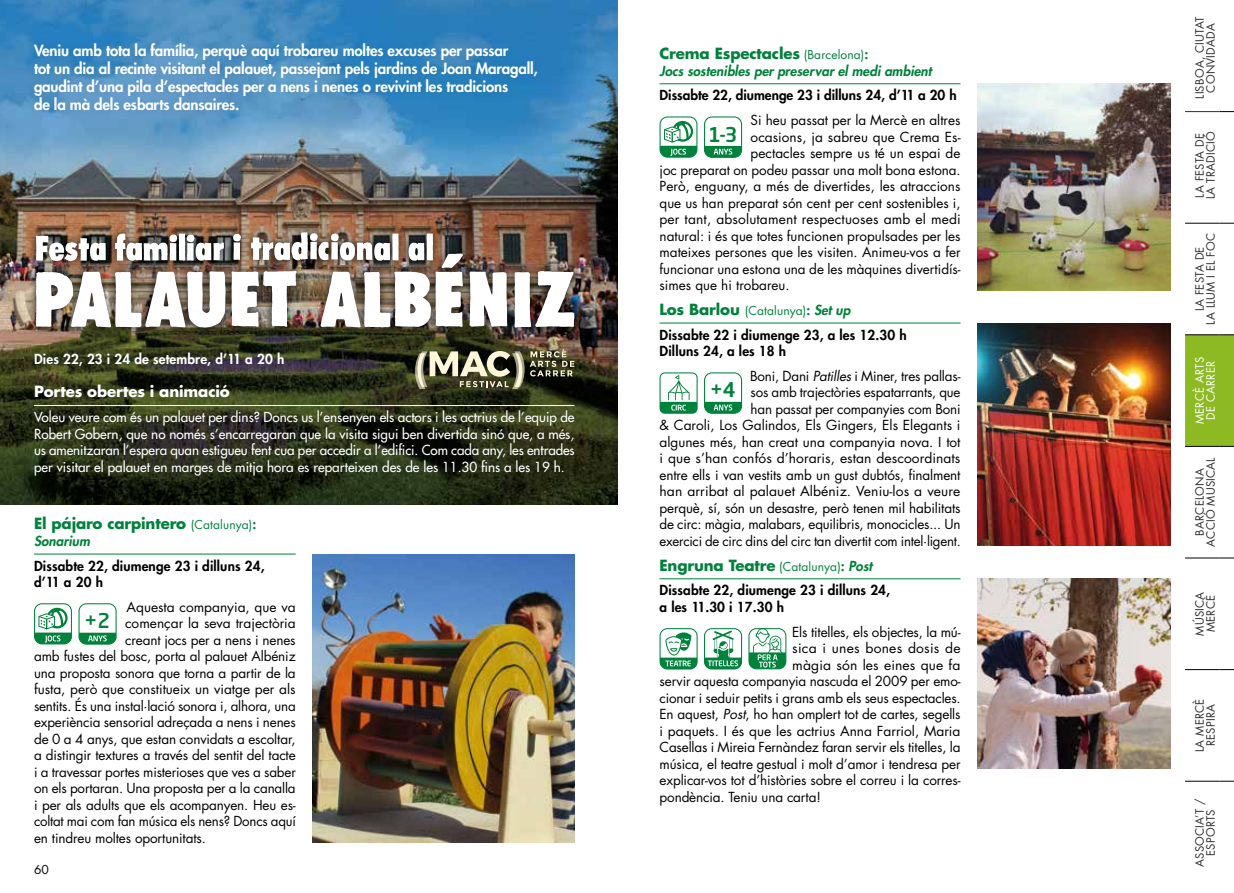
<style>
.page{position:relative;width:1234px;height:893px;background:#fff}
.page>*{position:absolute;margin:0;border:0;box-sizing:border-box;transform-origin:0 0}
.t1{font:500 20.1px "Neo Sans Std";color:#00813c}
.t2{font:800 15px/18px "Futura Std";letter-spacing:-.01em;color:#fff}
.t3{font:700 15px "Futura Std";letter-spacing:-.01em;color:#00813c}
.t4{font:700 15px "Futura Std";letter-spacing:-.01em;color:#fff}
.t5{font:13.5px/16.5px "Futura Std";letter-spacing:-.01em;color:#000;text-align:right}
.t6{font:500 13.5px/16.5px "Futura Std";color:#fff;text-align:justify}
.t7{font:800 13.5px/16.5px "Futura Std";letter-spacing:.01em;color:#000}
.t8{font:13.5px "Futura Std";letter-spacing:.01em;color:#000}
.t9{font:italic 800 13.5px "Futura Std";color:#00813c}
.t10{font:800 13.5px "Futura Std";letter-spacing:.01em;color:#fff}
.t11{font:13.5px "Futura Std";letter-spacing:.015em;color:#000}
.t12{font:12px "Futura Std";letter-spacing:.01em;color:#00813c}
.t13{font:12px "Futura Std";color:#000}
.t14{font:11.25px/11.2px "Futura Std";letter-spacing:.02em;color:#312e2e;text-align:center}
.t15{font:11.25px/11.2px "Futura Std";letter-spacing:.02em;color:#fff;text-align:center}
.s1{font-weight:400;font-size:12px}
.s2{font-weight:800;font-size:13.5px}
.s3{font-weight:700;font-size:15px}
.s4{font-weight:800;font-style:italic;font-size:13.5px}
.s5{font-style:italic}
</style>
<div class="page">
<hr style="left:659px;top:83px;width:301px;height:1px;background:#00813c">
<hr style="left:659px;top:323px;width:301px;height:1px;background:#00813c">
<hr style="left:659px;top:578px;width:301px;height:1px;background:#00813c">
<svg style="left:704px;top:116px;width:38px;height:42px"></svg>
<svg style="left:659px;top:116px;width:38px;height:42px"></svg>
<svg style="left:704px;top:372px;width:38px;height:42px"></svg>
<svg style="left:659px;top:372px;width:38px;height:42px"></svg>
<svg style="left:659px;top:628px;width:38px;height:41px"></svg>
<svg style="left:704px;top:628px;width:38px;height:41px"></svg>
<svg style="left:748px;top:628px;width:38px;height:41px"></svg>
<img style="left:0;top:0;width:617px;height:505px">
<hr style="left:34px;top:554px;width:262px;height:1px;background:#00813c">
<svg style="left:78px;top:603px;width:39px;height:42px"></svg>
<svg style="left:34px;top:603px;width:38px;height:41px"></svg>
<div style="left:27px;top:36px;width:517px;height:82px;background:#143759;opacity:.17"></div>
<img style="left:977px;top:84px;width:192px;height:206px">
<img style="left:977px;top:579px;width:192px;height:190px">
<img style="left:313px;top:554px;width:261px;height:289px">
<img style="left:977px;top:323px;width:192px;height:223px">
<div style="left:28px;top:225px;width:554px;height:110px;background:#000;opacity:.75"></div>
<svg style="left:36px;top:271px;width:189px;height:57px"></svg>
<svg style="left:469px;top:272px;width:38px;height:55px"></svg>
<svg style="left:514px;top:271px;width:60px;height:57px"></svg>
<svg style="left:36px;top:236px;width:70px;height:25px"></svg>
<svg style="left:115px;top:234px;width:109px;height:27px"></svg>
<img style="left:231px;top:232px;width:232px;height:95px">
<hr style="left:34px;top:405px;width:540px;height:1px;background:#fff">
<svg style="left:415px;top:349px;width:159px;height:40px;background:#6a6953"></svg>
<svg style="left:1219px;top:111px;width:14px;height:1px"></svg>
<hr style="left:1184px;top:223px;width:35px;height:1px;background:#000">
<svg style="left:1219px;top:223px;width:14px;height:1px"></svg>
<div style="left:1185px;top:335px;width:48px;height:112px;background:#8dba23"></div>
<hr style="left:1184px;top:558px;width:35px;height:1px;background:#000">
<svg style="left:1219px;top:558px;width:14px;height:1px"></svg>
<hr style="left:1184px;top:669px;width:35px;height:1px;background:#000">
<svg style="left:1219px;top:669px;width:14px;height:1px"></svg>
<hr style="left:1184px;top:781px;width:35px;height:1px;background:#000">
<svg style="left:1219px;top:781px;width:14px;height:1px"></svg>
<hr style="left:1184px;top:111px;width:35px;height:1px;background:#312e2e">
<p class="t2" style="left:34px;top:41px;width:505px">Veniu amb tota la família, perquè aquí trobareu moltes excuses per passar<br>tot un dia al recinte visitant el palauet, passejant pels jardins de Joan Maragall, gaudint d’una pila d’espectacles per a nens i nenes o revivint les tradicions<br>de la mà dels esbarts dansaires.</p>
<p class="t10" style="left:34px;top:351px;width:252px">Dies 22, 23 i 24 de setembre, d’11 a 20 h</p>
<p class="t4" style="left:34px;top:382px;width:197px">Portes obertes i animació</p>
<p class="t6" style="left:34px;top:409px;width:542px">Voleu veure com és un palauet per dins? Doncs us l’ensenyen els actors i les actrius de l’equip de Robert Gobern, que no només s’encarregaran que la visita sigui ben divertida sinó que, a més, us amenitzaran l’espera quan estigueu fent cua per accedir a l’edifici. Com cada any, les entrades per visitar el palauet en marges de mitja hora es reparteixen des de les 11.30 fins a les 19 h.</p>
<p class="t3" style="left:34px;top:514px;width:224px">El pájaro carpintero <span class="s1">(Catalunya)</span><span class="s2">:</span></p>
<p class="t9" style="left:34px;top:532px;width:57px">Sonarium</p>
<p class="t7" style="left:34px;top:557px;width:232px">Dissabte 22, diumenge 23 i dilluns 24, d’11 a 20 h</p>
<h1 class="t1" style="left:84px;top:608px;width:27px">+2</h1>
<p class="t5" style="left:126px;top:599px;width:170px">Aquesta companyia, que va</p>
<p class="t5" style="left:125px;top:615px;width:172px">començar la seva trajectòria</p>
<p class="t5" style="left:125px;top:632px;width:172px">creant jocs per a nens i nenes</p>
<p class="t5" style="left:34px;top:648px;width:263px">amb fustes del bosc, porta al palauet Albéniz</p>
<p class="t5" style="left:34px;top:665px;width:263px">una proposta sonora que torna a partir de la</p>
<p class="t5" style="left:34px;top:681px;width:263px">fusta, però que constitueix un viatge per als</p>
<p class="t5" style="left:34px;top:698px;width:263px">sentits. És una instal·lació sonora i, alhora, una</p>
<p class="t5" style="left:34px;top:714px;width:263px">experiència sensorial adreçada a nens i nenes</p>
<p class="t5" style="left:34px;top:731px;width:263px">de 0 a 4 anys, que estan convidats a escoltar,</p>
<p class="t5" style="left:34px;top:747px;width:263px">a distingir textures a través del sentit del tacte</p>
<p class="t5" style="left:34px;top:764px;width:263px">i a travessar portes misterioses que ves a saber</p>
<p class="t5" style="left:34px;top:780px;width:263px">on els portaran. Una proposta per a la canalla</p>
<p class="t5" style="left:34px;top:797px;width:263px">i per als adults que els acompanyen. Heu es-</p>
<p class="t5" style="left:34px;top:813px;width:263px">coltat mai com fan música els nens? Doncs aquí</p>
<p class="t5" style="left:34px;top:830px;width:173px">en tindreu moltes oportunitats.</p>
<p class="t13" style="left:34px;top:862px;width:16px">60</p>
<p class="t3" style="left:659px;top:43px;width:210px">Crema Espectacles <span class="s1">(Barcelona)</span><span class="s2">:</span></p>
<p class="t9" style="left:659px;top:62px;width:273px">Jocs sostenibles per preservar el medi ambient</p>
<p class="t7" style="left:659px;top:87px;width:298px">Dissabte 22, diumenge 23 i dilluns 24, d’11 a 20 h</p>
<h1 class="t1" style="left:708px;top:121px;width:31px">1-3</h1>
<p class="t5" style="left:750px;top:112px;width:211px">Si heu passat per la Mercè en altres</p>
<p class="t5" style="left:750px;top:128px;width:211px">ocasions, ja sabreu que Crema Es-</p>
<p class="t5" style="left:750px;top:145px;width:211px">pectacles sempre us té un espai de</p>
<p class="t5" style="left:659px;top:161px;width:302px">joc preparat on podeu passar una molt bona estona.</p>
<p class="t5" style="left:659px;top:178px;width:302px">Però, enguany, a més de divertides, les atraccions</p>
<p class="t5" style="left:659px;top:194px;width:302px">que us han preparat són cent per cent sostenibles i,</p>
<p class="t8" style="left:659px;top:210px;width:302px">per tant, absolutament respectuoses amb el medi</p>
<p class="t5" style="left:659px;top:227px;width:302px">natural: i és que totes funcionen propulsades per les</p>
<p class="t5" style="left:659px;top:244px;width:302px">mateixes persones que les visiten. Animeu-vos a fer</p>
<p class="t5" style="left:659px;top:260px;width:302px">funcionar una estona una de les màquines divertidís-</p>
<p class="t5" style="left:659px;top:277px;width:132px">simes que hi trobareu.</p>
<p class="t12" style="left:659px;top:303px;width:192px"><span class="s3">Los Barlou</span> (Catalunya)<span class="s2">:</span> <span class="s4">Set up</span></p>
<p class="t7" style="left:659px;top:326px;width:248px">Dissabte 22 i diumenge 23, a les 12.30 h<br>Dilluns 24, a les 18 h</p>
<h1 class="t1" style="left:709px;top:377px;width:27px">+4</h1>
<p class="t5" style="left:659px;top:368px;width:303px">Boni, Dani <span class="s5">Patilles</span> i Miner, tres pallas-<br>sos amb trajectòries espatarrants, que<br>han passat per companyies com Boni<br>&amp; Caroli, Los Galindos, Els Gingers, Els Elegants i algunes més, han creat una companyia nova. I tot i que s’han confós d’horaris, estan descoordinats entre ells i van vestits amb un gust dubtós, finalment han arribat al palauet Albéniz. Veniu-los a veure perquè, sí, són un desastre, però tenen mil habilitats de circ: màgia, malabars, equilibris, monocicles... Un exercici de circ dins del circ tan divertit com intel·ligent.</p>
<p class="t3" style="left:659px;top:555px;width:214px">Engruna Teatre <span class="s1">(Catalunya)</span><span class="s2">:</span> <span class="s4">Post</span></p>
<p class="t7" style="left:659px;top:582px;width:232px">Dissabte 22, diumenge 23 i dilluns 24, a les 11.30 i 17.30 h</p>
<p class="t5" style="left:792px;top:623px;width:170px">Els titelles, els objectes, la mú-</p>
<p class="t11" style="left:792px;top:639px;width:170px">sica i unes bones dosis de</p>
<p class="t8" style="left:792px;top:656px;width:170px">màgia són les eines que fa</p>
<p class="t5" style="left:659px;top:673px;width:302px">servir aquesta companyia nascuda el 2009 per emo-</p>
<p class="t5" style="left:659px;top:689px;width:302px">cionar i seduir petits i grans amb els seus espectacles.</p>
<p class="t5" style="left:659px;top:706px;width:302px">En aquest, <span class="s5">Post</span>, ho han omplert tot de cartes, segells</p>
<p class="t5" style="left:659px;top:722px;width:302px">i paquets. I és que les actrius Anna Farriol, Maria</p>
<p class="t5" style="left:659px;top:739px;width:302px">Casellas i Mireia Fernàndez faran servir els titelles, la</p>
<p class="t5" style="left:659px;top:755px;width:302px">música, el teatre gestual i molt d’amor i tendresa per</p>
<p class="t5" style="left:659px;top:772px;width:302px">explicar-vos tot d’històries sobre el correu i la corres-</p>
<p class="t5" style="left:659px;top:788px;width:163px">pondència. Teniu una carta!</p>
<p class="t14" style="left:1193px;top:99px;width:84px;rotate:-90deg">LISBOA, CIUTAT<br>CONVIDADA</p>
<p class="t14" style="left:1193px;top:199px;width:69px;text-align:left;rotate:-90deg">LA FESTA DE<br>LA TRADICIÓ</p>
<p class="t14" style="left:1193px;top:325px;width:93px;rotate:-90deg">LA FESTA DE<br>LA LLUM I EL FOC</p>
<p class="t15" style="left:1193px;top:424px;width:69px;rotate:-90deg">MERCÈ ARTS<br>DE CARRER</p>
<p class="t14" style="left:1193px;top:547px;width:91px;rotate:-90deg">BARCELONA<br>ACCIÓ MUSICAL</p>
<p class="t14" style="left:1193px;top:636px;width:45px;text-align:left;rotate:-90deg">MÚSICA<br>MERCÈ</p>
<p class="t14" style="left:1193px;top:752px;width:55px;rotate:-90deg">LA MERCÈ<br>RESPIRA</p>
<p class="t14" style="left:1193px;top:867px;width:70px;rotate:-90deg">ASSOCIA’T /<br>ESPORTS</p>
</div>
